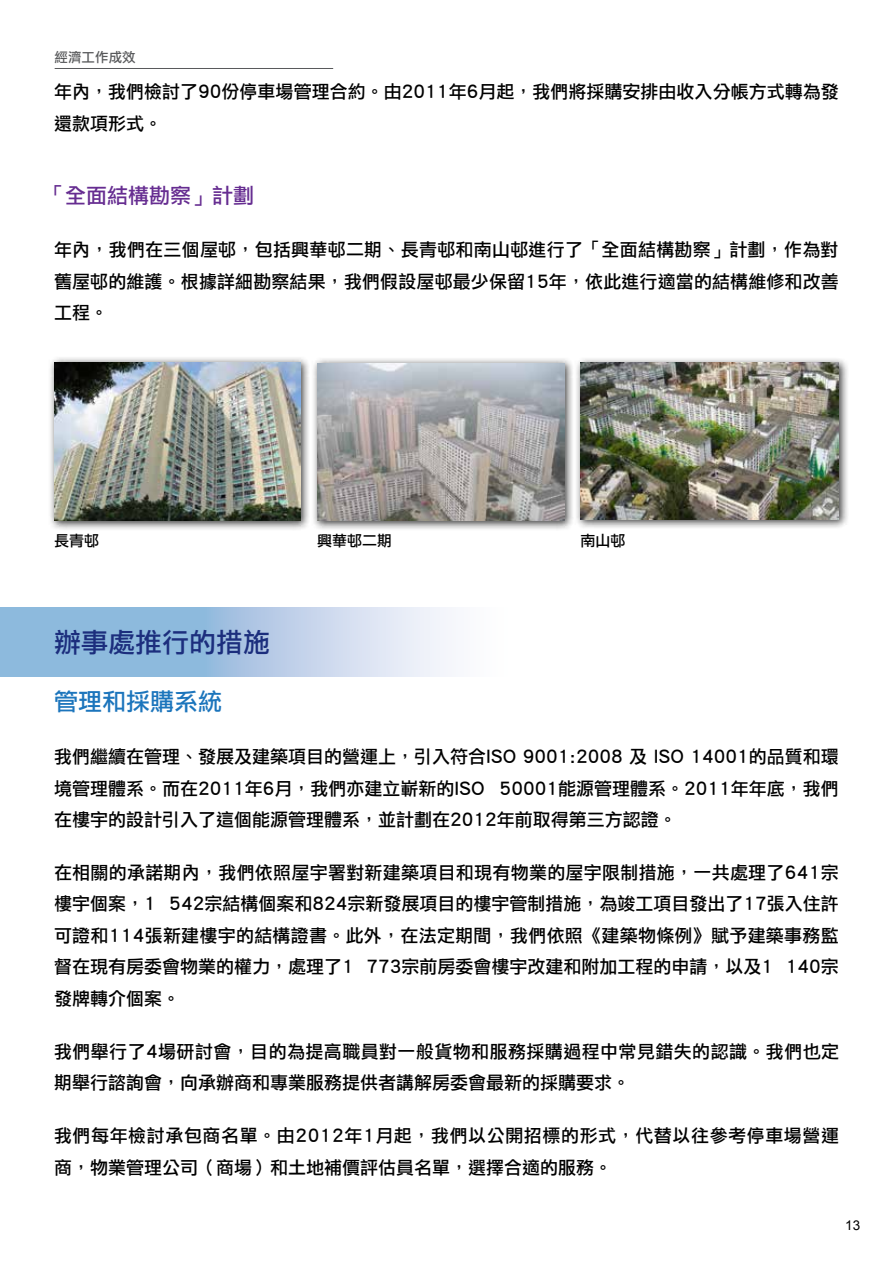
<style>
.page{position:relative;width:893px;height:1263px;background:#fff}
.page>*{position:absolute;margin:0;border:0;box-sizing:border-box;transform-origin:0 0}
.t1{font:27px "Li Hei Pro";color:#1c2e7d}
.t2{font:24px "Li Hei Pro";color:#1c75bc}
.t3{font:21px "Li Hei Pro";color:#662d91}
.t4{font:18px/31.5px "Li Hei Pro";color:#000;text-align:justify}
.t5{font:18px/31.5px "Li Hei Pro";letter-spacing:.025em;color:#000}
.t6{font:18px/31.5px "Li Hei Pro";letter-spacing:.03em;color:#000}
.t7{font:15px "Li Hei Pro";color:#000}
.t8{font:13.5px "Li Hei Pro";color:#58595b}
.t9{font:13.5px "Arial";color:#000}
</style>
<div class="page">
<svg style="left:0;top:608px;width:448px;height:69px;background:#adcae5"></svg>
<div style="left:48px;top:356px;width:263px;height:175px;background:#000;opacity:.75"></div>
<img style="left:54px;top:362px;width:247px;height:158px">
<div style="left:312px;top:357px;width:262px;height:174px;background:#000;opacity:.75"></div>
<img style="left:317px;top:363px;width:247px;height:157px">
<div style="left:575px;top:356px;width:274px;height:174px;background:#000;opacity:.75"></div>
<img style="left:580px;top:363px;width:259px;height:157px">
<hr style="left:55px;top:68px;width:278px;height:1px;background:#58595b">
<p class="t8" style="left:55px;top:50px;width:82px">經濟工作成效</p>
<p class="t4" style="left:54px;top:76px;width:786px">年內，我們檢討了90份停車場管理合約。由2011年6月起，我們將採購安排由收入分帳方式轉為發還款項形式。</p>
<h3 class="t3" style="left:44px;top:185px;width:212px">「全面結構勘察」計劃</h3>
<p class="t4" style="left:54px;top:234px;width:786px">年內，我們在三個屋邨，包括興華邨二期、長青邨和南山邨進行了「全面結構勘察」計劃，作為對舊屋邨的維護。根據詳細勘察結果，我們假設屋邨最少保留15年，依此進行適當的結構維修和改善工程。</p>
<p class="t7" style="left:54px;top:533px;width:46px">長青邨</p>
<p class="t7" style="left:317px;top:533px;width:76px">興華邨二期</p>
<p class="t7" style="left:580px;top:533px;width:46px">南山邨</p>
<h2 class="t1" style="left:54px;top:629px;width:217px">辦事處推行的措施</h2>
<h3 class="t2" style="left:54px;top:690px;width:169px">管理和採購系統</h3>
<p class="t4" style="left:54px;top:741px;width:786px">我們繼續在管理、發展及建築項目的營運上，引入符合ISO 9001:2008 及 ISO 14001的品質和環境管理體系。而在2011年6月，我們亦建立嶄新的ISO 50001能源管理體系。2011年年底，我們在樓宇的設計引入了這個能源管理體系，並計劃在2012年前取得第三方認證。</p>
<p class="t4" style="left:54px;top:857px;width:786px">在相關的承諾期內，我們依照屋宇署對新建築項目和現有物業的屋宇限制措施，一共處理了641宗樓宇個案，1 542宗結構個案和824宗新發展項目的樓宇管制措施，為竣工項目發出了17張入住許可證和114張新建樓宇的結構證書。此外，在法定期間，我們依照《建築物條例》賦予建築事務監督在現有房委會物業的權力，處理了1 773宗前房委會樓宇改建和附加工程的申請，以及1 140宗發牌轉介個案。</p>
<p class="t5" style="left:54px;top:1036px;width:787px">我們舉行了4場研討會，目的為提高職員對一般貨物和服務採購過程中常見錯失的認識。我們也定期舉行諮詢會，向承辦商和專業服務提供者講解房委會最新的採購要求。</p>
<p class="t6" style="left:54px;top:1120px;width:787px">我們每年檢討承包商名單。由2012年1月起，我們以公開招標的形式，代替以往參考停車場營運商，物業管理公司（商場）和土地補價評估員名單，選擇合適的服務。</p>
<p class="t9" style="left:845px;top:1217px;width:17px">13</p>
</div>
